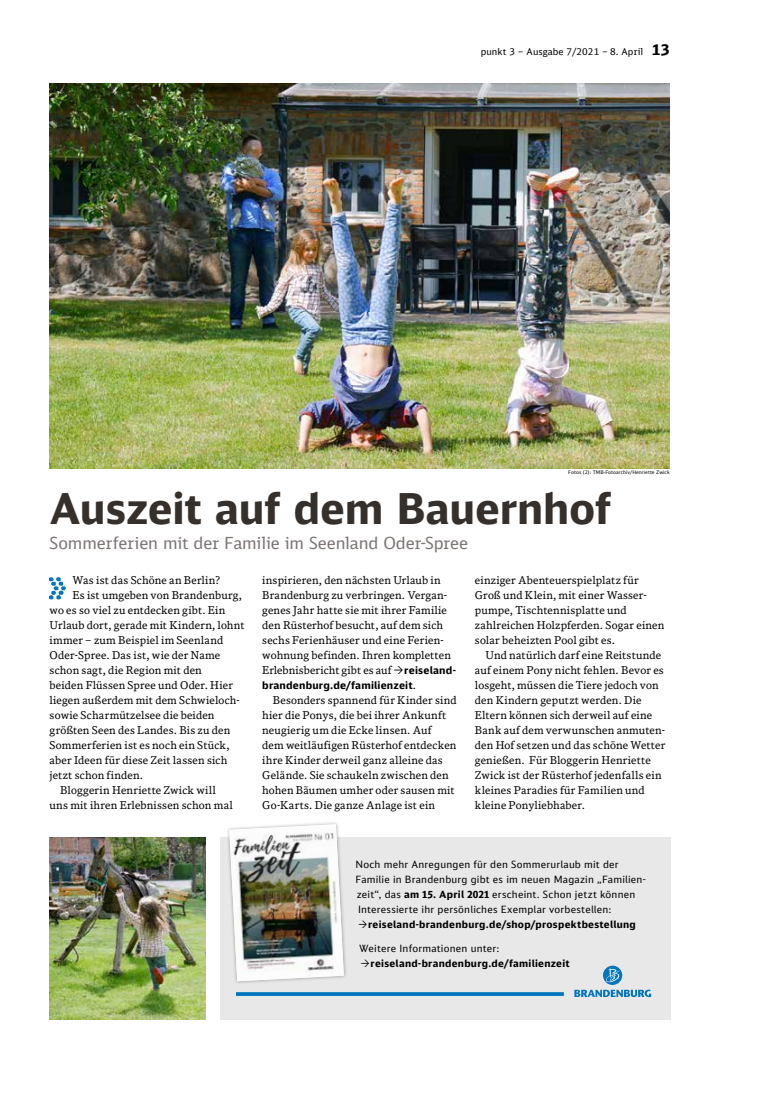
<style>
.page{position:relative;width:762px;height:1117px;background:#fff}
.page>*{position:absolute;margin:0;border:0;box-sizing:border-box;transform-origin:0 0}
.t1{font:700 42.5px "DB Sans Alternate";letter-spacing:-.005em;color:#36302d}
.t2{font:16.62px "DB Sans";letter-spacing:-.005em;color:#7b7674}
.t3{font:10.75px/15px "DB News";letter-spacing:.02em;color:#000}
.t4{font:700 10.38px "DB Sans Alternate";letter-spacing:.015em;color:#000}
.t5{font:10px "DB Sans Alternate";letter-spacing:.02em;color:#000}
.t6{font:700 10px/15px "DB Sans Alternate";letter-spacing:.03em;color:#000}
.t7{font:9.38px "DB Sans";letter-spacing:.01em;color:#000}
.t8{font:5px "DB Sans Alternate";letter-spacing:.01em;color:#000}
.s1{font-weight:700;font-size:15px}
.s2{font-family:"DB Sans Alternate";font-weight:700;font-size:10.38px}
.s3{font-family:"DB News";font-weight:400;font-size:10.75px}
.s4{font-weight:700}
.s5{font-weight:400}
</style>
<div class="page">
<img style="left:50px;top:577px;width:15px;height:22px">
<img style="left:50px;top:83px;width:620px;height:385px">
<img style="left:50px;top:837px;width:156px;height:182px">
<div style="left:220px;top:836px;width:450px;height:183px;background:#e9e8e8"></div>
<svg style="left:236px;top:992px;width:328px;height:3px"></svg>
<svg style="left:574px;top:965px;width:77px;height:32px"></svg>
<div style="left:225px;top:820px;width:123px;height:164px;background:#000;opacity:.35"></div>
<img style="left:229px;top:824px;width:115px;height:157px">
<p class="t7" style="left:481px;top:46px;width:191px">punkt 3 – Ausgabe 7/2021 – 8. April <span class="s1">13</span></p>
<p class="t8" style="left:568px;top:469px;width:103px">Fotos (2): TMB-Fotoarchiv/Henriette Zwick</p>
<p class="t1" style="left:50px;top:481px;width:563px">Auszeit auf dem Bauernhof</p>
<p class="t2" style="left:50px;top:532px;width:420px">Sommerferien mit der Familie im Seenland Oder-Spree</p>
<p class="t3" style="left:72px;top:572px;width:149px">Was ist das Schöne an Berlin?</p>
<p class="t3" style="left:72px;top:587px;width:171px">Es ist umgeben von Brandenburg,</p>
<p class="t3" style="left:50px;top:602px;width:177px">wo es so viel zu entdecken gibt. Ein</p>
<p class="t3" style="left:50px;top:617px;width:196px">Urlaub dort, gerade mit Kindern, lohnt</p>
<p class="t3" style="left:50px;top:632px;width:175px">immer – zum Beispiel im Seenland</p>
<p class="t3" style="left:50px;top:647px;width:172px">Oder-Spree. Das ist, wie der Name</p>
<p class="t3" style="left:50px;top:662px;width:154px">schon sagt, die Region mit den</p>
<p class="t3" style="left:50px;top:677px;width:185px">beiden Flüssen Spree und Oder. Hier</p>
<p class="t3" style="left:50px;top:692px;width:192px">liegen außerdem mit dem Schwieloch-</p>
<p class="t3" style="left:50px;top:707px;width:166px">sowie Scharmützelsee die beiden</p>
<p class="t3" style="left:50px;top:722px;width:182px">größten Seen des Landes. Bis zu den</p>
<p class="t3" style="left:50px;top:737px;width:181px">Sommerferien ist es noch ein Stück,</p>
<p class="t3" style="left:50px;top:752px;width:179px">aber Ideen für diese Zeit lassen sich</p>
<p class="t3" style="left:50px;top:767px;width:95px">jetzt schon finden.</p>
<p class="t3" style="left:60px;top:782px;width:157px">Bloggerin Henriette Zwick will</p>
<p class="t3" style="left:50px;top:797px;width:185px">uns mit ihren Erlebnissen schon mal</p>
<p class="t3" style="left:475px;top:572px;width:165px">einziger Abenteuerspielplatz für</p>
<p class="t3" style="left:475px;top:587px;width:173px">Groß und Klein, mit einer Wasser-</p>
<p class="t3" style="left:475px;top:602px;width:153px">pumpe, Tischtennisplatte und</p>
<p class="t3" style="left:475px;top:617px;width:191px">zahlreichen Holzpferden. Sogar einen</p>
<p class="t3" style="left:475px;top:632px;width:142px">solar beheizten Pool gibt es.</p>
<p class="t3" style="left:485px;top:647px;width:177px">Und natürlich darf eine Reitstunde</p>
<p class="t3" style="left:475px;top:662px;width:190px">auf einem Pony nicht fehlen. Bevor es</p>
<p class="t3" style="left:475px;top:677px;width:185px">losgeht, müssen die Tiere jedoch von</p>
<p class="t3" style="left:475px;top:692px;width:168px">den Kindern geputzt werden. Die</p>
<p class="t3" style="left:475px;top:707px;width:179px">Eltern können sich derweil auf eine</p>
<p class="t3" style="left:475px;top:722px;width:192px">Bank auf dem verwunschen anmuten-</p>
<p class="t3" style="left:475px;top:737px;width:192px">den Hof setzen und das schöne Wetter</p>
<p class="t3" style="left:475px;top:752px;width:177px">genießen. Für Bloggerin Henriette</p>
<p class="t3" style="left:475px;top:767px;width:188px">Zwick ist der Rüsterhof jedenfalls ein</p>
<p class="t3" style="left:475px;top:782px;width:171px">kleines Paradies für Familien und</p>
<p class="t3" style="left:475px;top:797px;width:111px">kleine Ponyliebhaber.</p>
<p class="t3" style="left:262px;top:572px;width:195px">inspirieren, den nächsten Urlaub in Brandenburg zu verbringen. Vergan&shy;genes Jahr hatte sie mit ihrer Familie den Rüsterhof besucht, auf dem sich sechs Ferienhäuser und eine Ferien&shy;wohnung befinden. Ihren kompletten Erlebnisbericht gibt es auf <span class="s2">reiseland-</span></p>
<p class="t4" style="left:262px;top:678px;width:155px">brandenburg.de/familienzeit<span class="s3">.</span></p>
<p class="t3" style="left:262px;top:692px;width:196px;text-indent:11px">Besonders spannend für Kinder sind hier die Ponys, die bei ihrer Ankunft neugierig um die Ecke linsen. Auf<br>dem weitläufigen Rüsterhof entdecken ihre Kinder derweil ganz alleine das Gelände. Sie schaukeln zwischen den hohen Bäumen umher oder sausen mit Go-Karts. Die ganze Anlage ist ein</p>
<p class="t5" style="left:355px;top:858px;width:265px">Noch mehr Anregungen für den Sommerurlaub mit der</p>
<p class="t5" style="left:355px;top:873px;width:292px">Familie in Brandenburg gibt es im neuen Magazin „Familien-</p>
<p class="t5" style="left:357px;top:888px;width:280px">zeit“, das <span class="s4">am 15. April 2021</span> erscheint. Schon jetzt können</p>
<p class="t5" style="left:358px;top:903px;width:255px">Interessierte ihr persönliches Exemplar vorbestellen:</p>
<p class="t6" style="left:368px;top:916px;width:269px">reiseland-brandenburg.de/shop/prospektbestellung</p>
<p class="t6" style="left:371px;top:940px;width:201px;text-indent:-11px"><span class="s5">Weitere Informationen unter: </span>reiseland-brandenburg.de/familienzeit</p>
</div>
